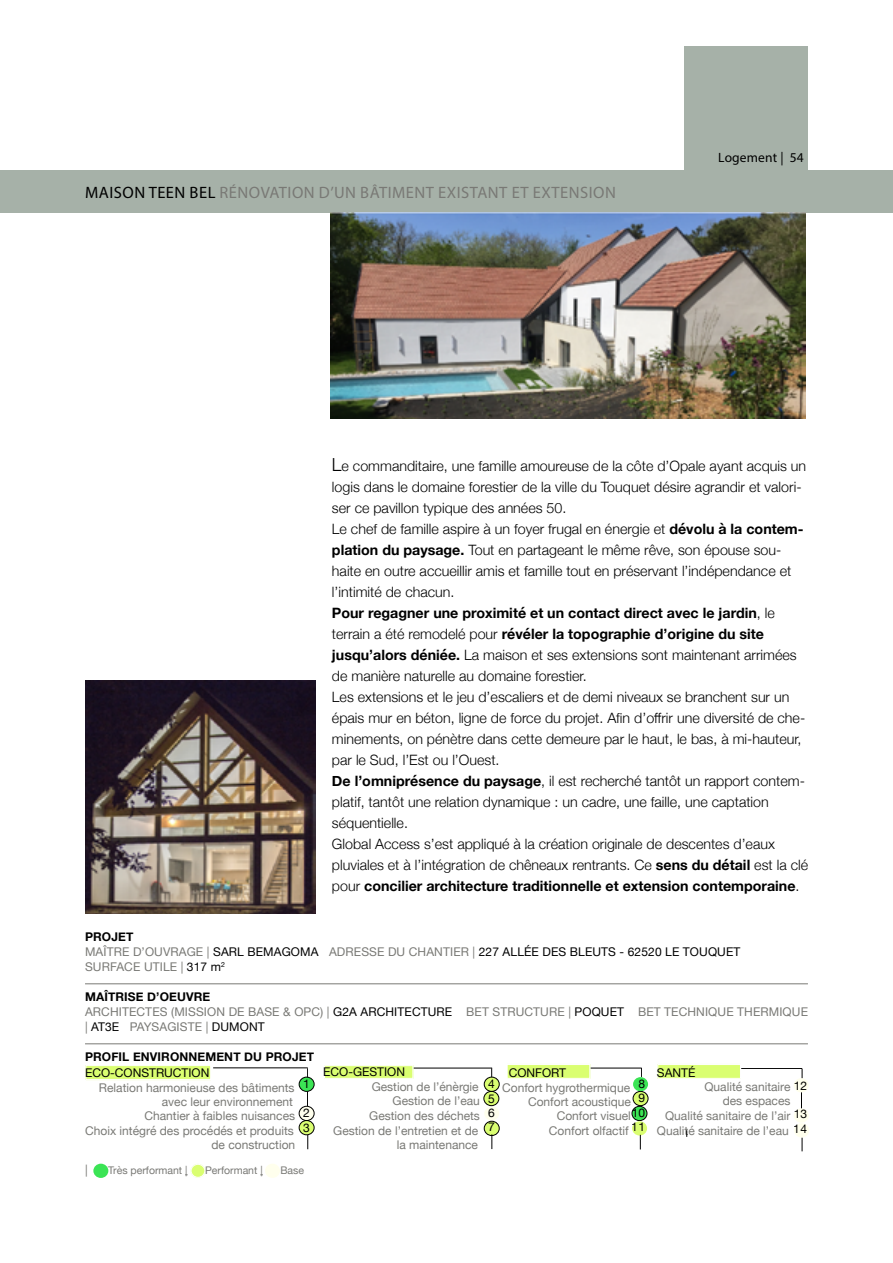
<style>
.page{position:relative;width:893px;height:1263px;background:#fff}
.page>*{position:absolute;margin:0;border:0;box-sizing:border-box;transform-origin:0 0}
.t1{font:16.5px "Myriad Pro";letter-spacing:.03em;color:#797975}
.t2{font:300 14.25px/21px "Helvetica Neue";color:#000}
.t3{font:13.5px "Myriad Pro";letter-spacing:.01em;color:#000}
.t4{font:12px/14.5px "Helvetica Neue";color:#797975;text-align:right}
.t5{font:12px/14.4px "Helvetica Neue";letter-spacing:.01em;color:#000}
.t6{font:700 12px "Helvetica Neue";letter-spacing:.01em;color:#000}
.t7{font:10.5px "Helvetica Neue";color:#797975}
.s1{color:#000}
.s2{font-size:18px}
.s3{font-weight:700}
.s4{color:#797975}
.s5{font-weight:700;color:#000}
</style>
<div class="page">
<div style="left:0;top:170px;width:893px;height:43px;background:#a6b1a8"></div>
<hr style="left:85px;top:983px;width:723px;height:1px;background:#797975">
<hr style="left:85px;top:1043px;width:723px;height:1px;background:#797975">
<div style="left:685px;top:47px;width:123px;height:123px;background:#a6b1a8"></div>
<div style="left:299px;top:1077px;width:15px;height:14px;background:#3be455;border-radius:50%"></div>
<div style="left:299px;top:1077px;width:15px;height:14px;border:1px solid #000;border-radius:50%"></div>
<div style="left:484px;top:1077px;width:15px;height:14px;background:#dafe71;border-radius:50%"></div>
<div style="left:484px;top:1077px;width:15px;height:14px;border:1px solid #000;border-radius:50%"></div>
<div style="left:633px;top:1077px;width:15px;height:14px;background:#3be455;border-radius:50%"></div>
<div style="left:93px;top:1164px;width:15px;height:14px;background:#3be455;border-radius:50%"></div>
<div style="left:484px;top:1091px;width:15px;height:15px;background:#dafe71;border-radius:50%"></div>
<div style="left:484px;top:1091px;width:15px;height:15px;border:1px solid #000;border-radius:50%"></div>
<div style="left:484px;top:1121px;width:15px;height:14px;background:#dafe71;border-radius:50%"></div>
<div style="left:484px;top:1121px;width:15px;height:15px;border:1px solid #000;border-radius:50%"></div>
<div style="left:632px;top:1121px;width:15px;height:14px;background:#dafe71;border-radius:50%"></div>
<div style="left:299px;top:1106px;width:15px;height:14px;background:#ffffed;border-radius:50%"></div>
<div style="left:299px;top:1106px;width:15px;height:15px;border:1px solid #000;border-radius:50%"></div>
<div style="left:632px;top:1106px;width:15px;height:14px;background:#3be455;border-radius:50%"></div>
<div style="left:632px;top:1106px;width:15px;height:15px;border:1px solid #000;border-radius:50%"></div>
<div style="left:794px;top:1108px;width:15px;height:15px;background:#ffffed;border-radius:50%"></div>
<div style="left:633px;top:1091px;width:15px;height:15px;background:#dafe71;border-radius:50%"></div>
<div style="left:633px;top:1091px;width:15px;height:15px;border:1px solid #000;border-radius:50%"></div>
<div style="left:484px;top:1106px;width:15px;height:14px;background:#ffffed;border-radius:50%"></div>
<div style="left:794px;top:1078px;width:15px;height:14px;background:#ffffed;border-radius:50%"></div>
<div style="left:299px;top:1120px;width:15px;height:15px;background:#dafe71;border-radius:50%"></div>
<div style="left:299px;top:1120px;width:15px;height:15px;border:1px solid #000;border-radius:50%"></div>
<div style="left:190px;top:1164px;width:15px;height:14px;background:#dafe71;border-radius:50%"></div>
<div style="left:190px;top:1163px;width:16px;height:16px;border:1px solid #fff;border-radius:50%"></div>
<div style="left:191px;top:1164px;width:14px;height:13px;border:1px solid #fff;border-radius:50%"></div>
<div style="left:265px;top:1164px;width:15px;height:14px;background:#ffffed;border-radius:50%"></div>
<div style="left:794px;top:1123px;width:15px;height:14px;background:#ffffed;border-radius:50%"></div>
<hr style="left:213px;top:1067px;width:95px;height:1px;background:#000">
<svg style="left:307px;top:1091px;width:1px;height:15px"></svg>
<svg style="left:307px;top:1135px;width:1px;height:14px"></svg>
<hr style="left:414px;top:1068px;width:78px;height:1px;background:#000">
<svg style="left:492px;top:1134px;width:1px;height:15px"></svg>
<hr style="left:591px;top:1068px;width:50px;height:1px;background:#000">
<hr style="left:741px;top:1068px;width:61px;height:1px;background:#000">
<svg style="left:802px;top:1138px;width:1px;height:13px"></svg>
<svg style="left:85px;top:1065px;width:126px;height:16px"></svg>
<div style="left:86px;top:1065px;width:125px;height:14px;border:1px solid #fff"></div>
<svg style="left:324px;top:1065px;width:91px;height:14px"></svg>
<div style="left:324px;top:1065px;width:89px;height:13px;border:1px solid #fff"></div>
<svg style="left:508px;top:1064px;width:84px;height:15px"></svg>
<div style="left:507px;top:1064px;width:83px;height:14px;border:1px solid #fff"></div>
<svg style="left:657px;top:1064px;width:85px;height:15px"></svg>
<div style="left:658px;top:1064px;width:83px;height:14px;border:1px solid #fff"></div>
<svg style="left:801px;top:1092px;width:1px;height:16px"></svg>
<svg style="left:640px;top:1135px;width:1px;height:14px"></svg>
<img style="left:85px;top:680px;width:231px;height:234px">
<img style="left:330px;top:213px;width:476px;height:206px">
<p class="t1" style="left:85px;top:183px;width:532px"><span class="s1">MAISON TEEN BEL</span> RÉNOVATION D’UN BÂTIMENT EXISTANT ET EXTENSION</p>
<p class="t3" style="left:718px;top:149px;width:87px">Logement | 54</p>
<p class="t2" style="left:332px;top:455px;width:478px"><span class="s2">L</span>e commanditaire, une famille amoureuse de la côte d’Opale ayant acquis un logis dans le domaine forestier de la ville du Touquet désire agrandir et valori&shy;ser ce pavillon typique des années 50.<br>Le chef de famille aspire à un foyer frugal en énergie et <span class="s3">dévolu à la contem&shy;plation du paysage.</span> Tout en partageant le même rêve, son épouse sou&shy;haite en outre accueillir amis et famille tout en préservant l’indépendance et l’intimité de chacun.<br><span class="s3">Pour regagner une proximité et un contact direct avec le jardin</span>, le terrain a été remodelé pour <span class="s3">révéler la topographie d’origine du site jusqu’alors déniée.</span> La maison et ses extensions sont maintenant arrimées de manière naturelle au domaine forestier.<br>Les extensions et le jeu d’escaliers et de demi niveaux se branchent sur un épais mur en béton, ligne de force du projet. Afin d’offrir une diversité de che&shy;minements, on pénètre dans cette demeure par le haut, le bas, à mi-hauteur, par le Sud, l’Est ou l’Ouest.<br><span class="s3">De l’omniprésence du paysage</span>, il est recherché tantôt un rapport contem&shy;platif, tantôt une relation dynamique : un cadre, une faille, une captation séquentielle.<br>Global Access s’est appliqué à la création originale de descentes d’eaux pluviales et à l’intégration de chêneaux rentrants. Ce <span class="s3">sens du détail</span> est la clé pour <span class="s3">concilier architecture traditionnelle et extension contemporaine</span>.</p>
<p class="t5" style="left:85px;top:930px;width:657px;line-height:15px"><span class="s3">PROJET<br></span><span class="s4">MAÎTRE D’OUVRAGE |</span> SARL BEMAGOMA <span class="s4">ADRESSE DU CHANTIER |</span> 227 ALLÉE DES BLEUTS - 62520 LE TOUQUET<br><span class="s4">SURFACE UTILE |</span> 317 m<sup>2</sup></p>
<p class="t4" style="left:85px;top:990px;width:724px;line-height:15px;text-align:left"><span class="s5">MAÎTRISE D’OEUVRE<br></span>ARCHITECTES (MISSION DE BASE &amp; OPC) | <span class="s1">G2A ARCHITECTURE</span> BET STRUCTURE | <span class="s1">POQUET</span> BET TECHNIQUE THERMIQUE | <span class="s1">AT3E</span> PAYSAGISTE | <span class="s1">DUMONT</span></p>
<p class="t6" style="left:85px;top:1048px;width:231px">PROFIL ENVIRONNEMENT DU PROJET</p>
<p class="t5" style="left:85px;top:1066px;width:126px">ECO-CONSTRUCTION</p>
<p class="t4" style="left:85px;top:1081px;width:212px">Relation harmonieuse des bâtiments avec leur environnement<br>Chantier à faibles nuisances<br>Choix intégré des procédés et produits de construction</p>
<p class="t5" style="left:303px;top:1077px;width:8px">1</p>
<p class="t5" style="left:303px;top:1106px;width:8px">2<br>3</p>
<p class="t4" style="left:85px;top:1163px;width:4px">|</p>
<p class="t7" style="left:108px;top:1162px;width:81px">Très performant |</p>
<p class="t7" style="left:205px;top:1162px;width:59px">Performant |</p>
<p class="t7" style="left:280px;top:1162px;width:25px">Base</p>
<p class="t5" style="left:323px;top:1065px;width:83px">ECO-GESTION</p>
<p class="t4" style="left:333px;top:1080px;width:148px">Gestion de l’énèrgie<br>Gestion de l’eau<br>Gestion des déchets<br>Gestion de l’entretien et de la maintenance</p>
<p class="t5" style="left:488px;top:1077px;width:8px;text-align:justify">4<br>5<br>6<br>7</p>
<p class="t5" style="left:509px;top:1066px;width:59px">CONFORT</p>
<p class="t4" style="left:502px;top:1081px;width:130px">Confort hygrothermique<br>Confort acoustique<br>Confort visuel<br>Confort olfactif</p>
<p class="t5" style="left:632px;top:1077px;width:15px;text-align:center">8<br>9<br>10<br>11</p>
<p class="t5" style="left:657px;top:1066px;width:40px">SANTÉ</p>
<p class="t4" style="left:657px;top:1080px;width:135px">Qualité sanitaire<br>des espaces<br>Qualité sanitaire de l’air<br>Qualité sanitaire de l’eau</p>
<p class="t5" style="left:794px;top:1079px;width:15px">12</p>
<p class="t5" style="left:794px;top:1107px;width:15px">13<br>14</p>
</div>
